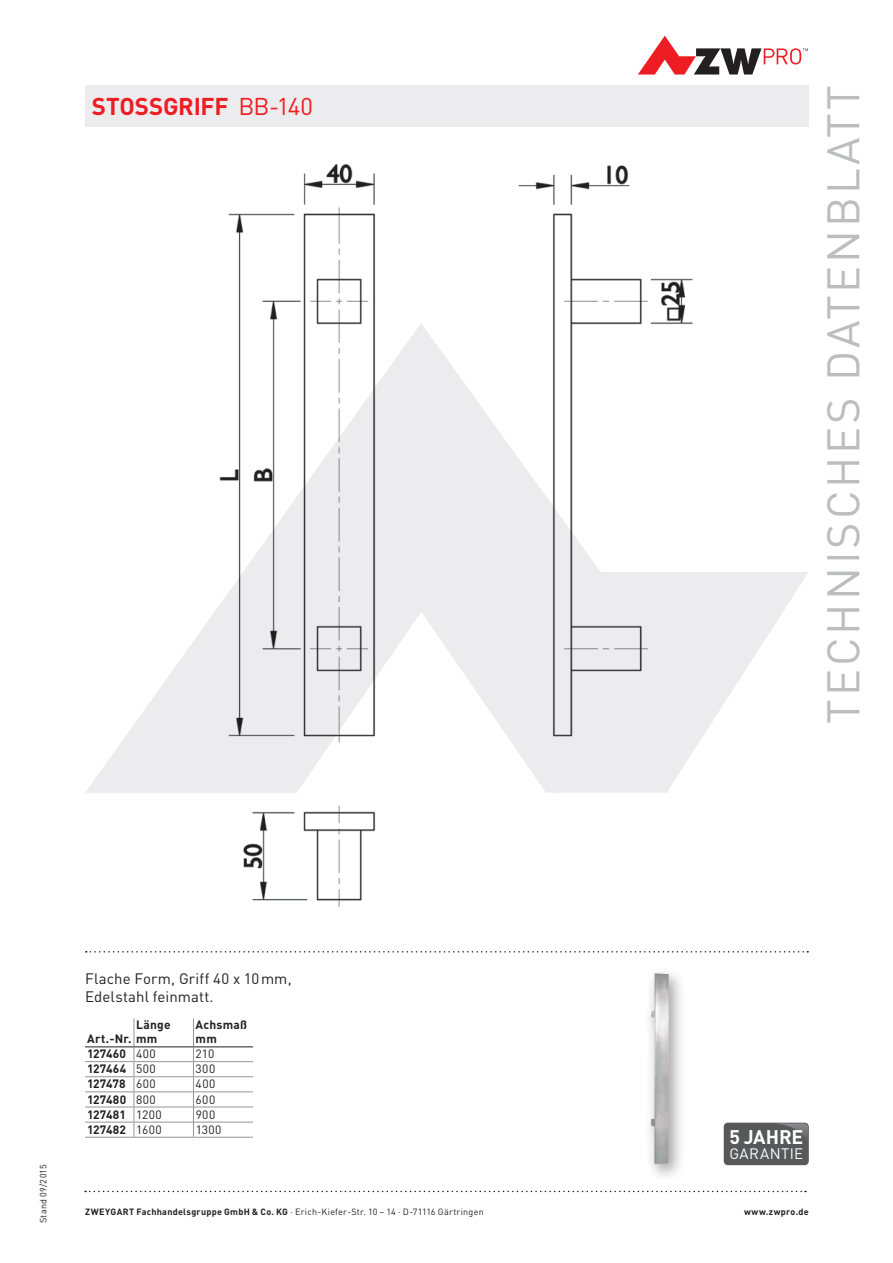
<style>
.page{position:relative;width:893px;height:1263px;background:#fff}
.page>*{position:absolute;margin:0;border:0;box-sizing:border-box;transform-origin:0 0}
.t1{font:45px "DIN Pro";letter-spacing:.065em;color:#bcbdc0}
.t2{font:700 24px "DIN Pro";letter-spacing:-.01em;color:#ee1d23}
.t3{font:700 19.5px "DIN Pro";letter-spacing:-.01em;color:#fff}
.t4{font:15px/18px "DIN Pro";letter-spacing:.005em;color:#231f20}
.t5{font:15px "DIN Pro";letter-spacing:.03em;color:#fff}
.t6{font:700 12px/14.4px "DIN Pro";letter-spacing:.015em;color:#231f20}
.t7{font:12px "DIN Pro";letter-spacing:.03em;color:#231f20}
.t8{font:9px "DIN Pro";letter-spacing:.025em;color:#231f20}
.t9{font:700 9px "DIN Pro";letter-spacing:.04em;color:#231f20}
.s1{font-weight:400}
.s2{font-weight:700}
</style>
<div class="page">
<svg style="left:85px;top:1191px;width:721px;height:1px"></svg>
<div style="left:85px;top:85px;width:724px;height:42px;background:#ececee"></div>
<svg style="left:638px;top:36px;width:170px;height:39px"></svg>
<svg style="left:86px;top:572px;width:722px;height:221px"></svg>
<div style="left:643px;top:966px;width:43px;height:217px;background:#231f20;opacity:.45"></div>
<img style="left:651px;top:973px;width:18px;height:191px">
<hr style="left:85px;top:1046px;width:49px;height:1px;background:#231f20">
<hr style="left:134px;top:1046px;width:59px;height:1px;background:#231f20">
<hr style="left:193px;top:1046px;width:60px;height:1px;background:#231f20">
<hr style="left:85px;top:1061px;width:49px;height:1px;background:#939598">
<hr style="left:134px;top:1061px;width:59px;height:1px;background:#939598">
<hr style="left:194px;top:1061px;width:59px;height:1px;background:#939598">
<hr style="left:85px;top:1076px;width:49px;height:1px;background:#939598">
<hr style="left:134px;top:1076px;width:59px;height:1px;background:#939598">
<hr style="left:194px;top:1076px;width:59px;height:1px;background:#939598">
<hr style="left:85px;top:1091px;width:49px;height:1px;background:#939598">
<hr style="left:134px;top:1091px;width:59px;height:1px;background:#939598">
<hr style="left:194px;top:1091px;width:59px;height:1px;background:#939598">
<hr style="left:85px;top:1106px;width:49px;height:1px;background:#939598">
<hr style="left:134px;top:1106px;width:59px;height:1px;background:#939598">
<hr style="left:194px;top:1106px;width:59px;height:1px;background:#939598">
<hr style="left:85px;top:1122px;width:49px;height:1px;background:#939598">
<hr style="left:134px;top:1122px;width:59px;height:1px;background:#939598">
<hr style="left:194px;top:1122px;width:59px;height:1px;background:#939598">
<hr style="left:85px;top:1137px;width:49px;height:1px;background:#939598">
<hr style="left:134px;top:1137px;width:59px;height:1px;background:#939598">
<hr style="left:193px;top:1137px;width:60px;height:1px;background:#939598">
<svg style="left:134px;top:1018px;width:1px;height:119px"></svg>
<svg style="left:193px;top:1018px;width:1px;height:119px"></svg>
<div style="left:724px;top:1123px;width:85px;height:42px;background:#57585a;border-radius:4px"></div>
<svg style="left:776px;top:1123px;width:32px;height:16px"></svg>
<img style="left:209px;top:164px;width:485px;height:742px">
<svg style="left:86px;top:951px;width:722px;height:1px"></svg>
<h2 class="t2" style="left:92px;top:86px;width:223px">STOSSGRIFF <span class="s1">BB-140</span></h2>
<h1 class="t1" style="left:808px;top:724px;width:640px;rotate:-90deg">TECHNISCHES DATENBLATT</h1>
<p class="t8" style="left:36px;top:1223px;width:60px;rotate:-90deg">Stand 09/2015</p>
<h3 class="t4" style="left:85px;top:968px;width:208px">Flache Form, Griff 40 x 10mm,<br>Edelstahl feinmatt.</h3>
<h3 class="t6" style="left:136px;top:1016px;width:36px">Länge</h3>
<h3 class="t6" style="left:196px;top:1016px;width:53px">Achsmaß mm</h3>
<h3 class="t6" style="left:87px;top:1045px;width:70px">127460 <span class="s1">400</span></h3>
<h3 class="t7" style="left:196px;top:1044px;width:20px">210</h3>
<h3 class="t6" style="left:87px;top:1060px;width:70px">127464 <span class="s1">500</span></h3>
<h3 class="t7" style="left:196px;top:1059px;width:21px">300</h3>
<h3 class="t6" style="left:87px;top:1075px;width:70px">127478 <span class="s1">600</span></h3>
<h3 class="t7" style="left:196px;top:1075px;width:21px">400</h3>
<h3 class="t6" style="left:87px;top:1090px;width:70px">127480 <span class="s1">800</span></h3>
<h3 class="t7" style="left:196px;top:1090px;width:21px">600</h3>
<h3 class="t6" style="left:87px;top:1106px;width:76px">127481 <span class="s1">1200</span></h3>
<h3 class="t7" style="left:196px;top:1105px;width:21px">900</h3>
<h3 class="t6" style="left:87px;top:1121px;width:76px">127482 <span class="s1">1600</span></h3>
<h3 class="t7" style="left:196px;top:1120px;width:27px">1300</h3>
<h3 class="t6" style="left:87px;top:1030px;width:72px">Art.-Nr. mm</h3>
<h3 class="t3" style="left:729px;top:1121px;width:75px">5 JAHRE</h3>
<h3 class="t5" style="left:729px;top:1142px;width:75px">GARANTIE</h3>
<p class="t8" style="left:85px;top:1205px;width:400px"><span class="s2">ZWEYGART Fachhandelsgruppe GmbH &amp; Co. KG</span> · Erich-Kiefer-Str. 10 – 14 · D-71116 Gärtringen</p>
<p class="t9" style="left:744px;top:1204px;width:66px">www.zwpro.de</p>
</div>
